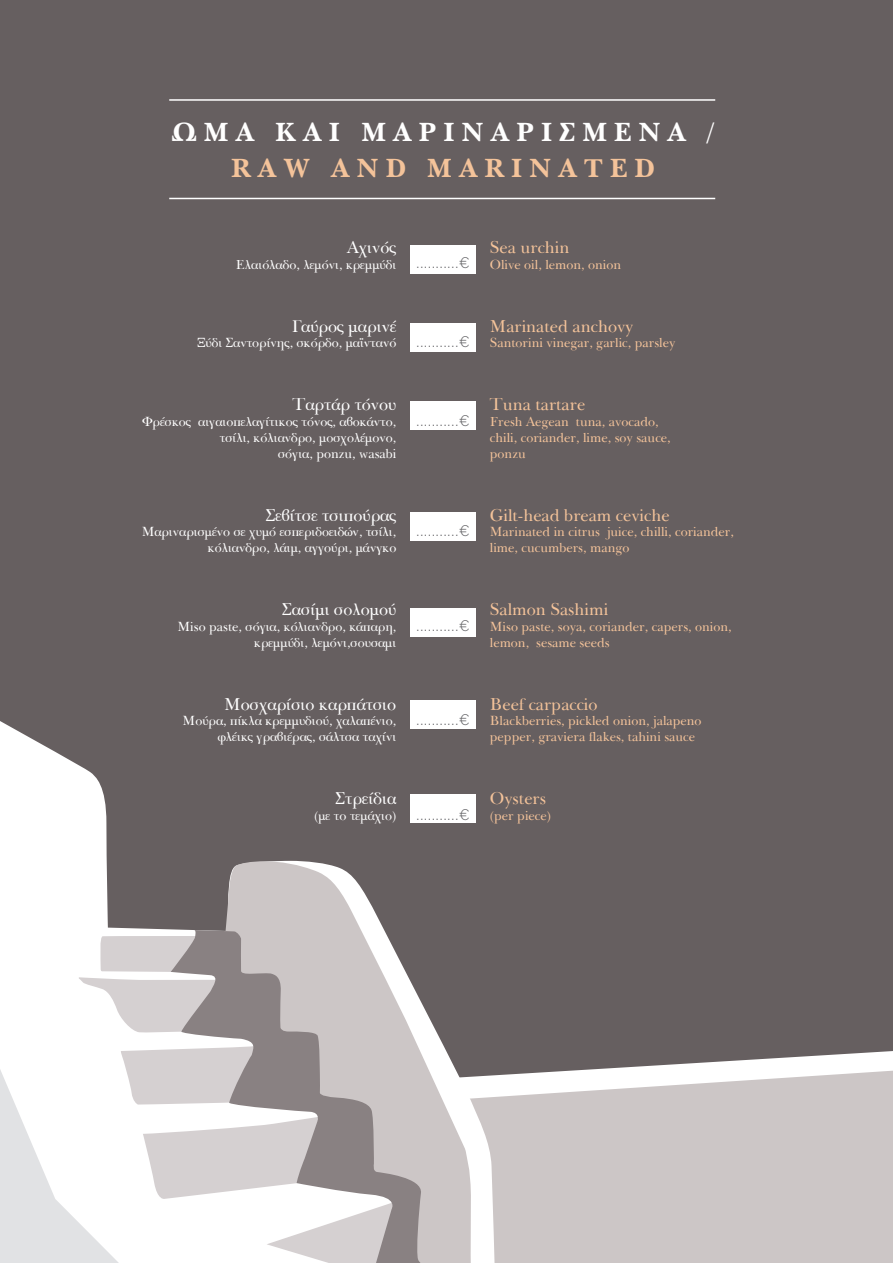
<style>
.page{position:relative;width:893px;height:1263px;background:#665f60}
.page>*{position:absolute;margin:0;border:0;box-sizing:border-box;transform-origin:0 0}
.t1{font:700 27px/36px "Gr Baskerville";letter-spacing:.245em;color:#fff;text-align:center}
.t2{font:16.5px "Gr Baskerville";color:#f4c39a}
.t3{font:16.5px "Gr Baskerville";color:#fff}
.t4{font:300 15.3px "Gotham Greek";color:#636366}
.t5{font:12.75px/15.8px "Gr Baskerville";color:#fff;text-align:right}
.t6{font:12.75px/15.8px "Gr Baskerville";color:#f4c39a}
.s1{color:#f4c39a}
</style>
<div class="page">
<div style="left:495px;top:1101px;width:398px;height:162px;background:#ccc6c6"></div>
<svg style="left:415px;top:636px;width:478px;height:465px"></svg>
<svg style="left:0;top:714px;width:495px;height:549px"></svg>
<svg style="left:79px;top:936px;width:92px;height:97px;background:#e4e1e2"></svg>
<svg style="left:223px;top:856px;width:248px;height:407px"></svg>
<svg style="left:171px;top:930px;width:270px;height:333px;background:#b9b4b4"></svg>
<svg style="left:0;top:1039px;width:421px;height:224px;background:#dbd8d9"></svg>
<hr style="left:169px;top:99px;width:546px;height:2px;background:#fff">
<hr style="left:169px;top:198px;width:546px;height:1px;background:#fff">
<div style="left:410px;top:245px;width:66px;height:28px;background:#fff"></div>
<div style="left:410px;top:324px;width:66px;height:28px;background:#fff"></div>
<div style="left:410px;top:402px;width:66px;height:28px;background:#fff"></div>
<div style="left:410px;top:512px;width:66px;height:28px;background:#fff"></div>
<div style="left:410px;top:608px;width:66px;height:28px;background:#fff"></div>
<div style="left:410px;top:794px;width:66px;height:28px;background:#fff"></div>
<div style="left:410px;top:700px;width:66px;height:28px;background:#fff"></div>
<p class="t1" style="left:172px;top:114px;width:544px">ΩΜΑ ΚΑΙ ΜΑΡΙΝΑΡΙΣΜΕΝΑ /<br><span class="s1">RAW AND MARINATED</span></p>
<p class="t3" style="left:347px;top:237px;width:51px">Αχινός</p>
<p class="t5" style="left:236px;top:256px;width:162px">Ελαιόλαδο, λεμόνι, κρεμμύδι</p>
<p class="t3" style="left:293px;top:316px;width:105px">Γαύρος μαρινέ</p>
<p class="t5" style="left:197px;top:335px;width:200px">Ξύδι Σαντορίνης, σκόρδο, μαϊντανό</p>
<p class="t3" style="left:293px;top:395px;width:105px">Ταρτάρ τόνου</p>
<p class="t5" style="left:142px;top:414px;width:256px">Φρέσκος αιγαιοπελαγίτικος τόνος, αβοκάντο, τσίλι, κόλιανδρο, μοσχολέμονο,<br>σόγια, ponzu, wasabi</p>
<p class="t3" style="left:266px;top:505px;width:132px">Σεβίτσε τσιπούρας</p>
<p class="t5" style="left:142px;top:524px;width:256px">Μαριναρισμένο σε χυμό εσπεριδοειδών, τσίλι, κόλιανδρο, λάιμ, αγγούρι, μάνγκο</p>
<p class="t3" style="left:282px;top:599px;width:116px">Σασίμι σολομού</p>
<p class="t5" style="left:178px;top:619px;width:220px">Miso paste, σόγια, κόλιανδρο, κάπαρη, κρεμμύδι, λεμόνι,σουσαμι</p>
<p class="t3" style="left:224px;top:694px;width:174px">Μοσχαρίσιο καρπάτσιο</p>
<p class="t5" style="left:183px;top:713px;width:215px">Μούρα, πίκλα κρεμμυδιού, χαλαπένιο, φλέικς γραβιέρας, σάλτσα ταχίνι</p>
<p class="t3" style="left:336px;top:788px;width:62px">Στρείδια</p>
<p class="t5" style="left:314px;top:808px;width:84px">(με το τεμάχιο)</p>
<p class="t4" style="left:416px;top:255px;width:55px">...........€</p>
<p class="t4" style="left:416px;top:333px;width:55px">...........€</p>
<p class="t4" style="left:416px;top:412px;width:55px">...........€</p>
<p class="t4" style="left:416px;top:522px;width:55px">...........€</p>
<p class="t4" style="left:416px;top:617px;width:55px">...........€</p>
<p class="t4" style="left:416px;top:711px;width:55px">...........€</p>
<p class="t4" style="left:416px;top:806px;width:55px">...........€</p>
<p class="t2" style="left:490px;top:237px;width:81px">Sea urchin</p>
<p class="t6" style="left:490px;top:256px;width:133px">Olive oil, lemon, onion</p>
<p class="t2" style="left:490px;top:316px;width:145px">Marinated anchovy</p>
<p class="t6" style="left:490px;top:335px;width:187px">Santorini vinegar, garlic, parsley</p>
<p class="t2" style="left:490px;top:395px;width:97px">Tuna tartare</p>
<p class="t6" style="left:490px;top:414px;width:182px">Fresh Aegean tuna, avocado, chili, coriander, lime, soy sauce, ponzu</p>
<p class="t2" style="left:490px;top:505px;width:181px">Gilt-head bream ceviche</p>
<p class="t6" style="left:490px;top:524px;width:246px">Marinated in citrus juice, chilli, coriander, lime, cucumbers, mango</p>
<p class="t2" style="left:490px;top:599px;width:120px">Salmon Sashimi</p>
<p class="t6" style="left:490px;top:619px;width:243px">Miso paste, soya, coriander, capers, onion, lemon, sesame seeds</p>
<p class="t2" style="left:490px;top:694px;width:109px">Beef carpaccio</p>
<p class="t6" style="left:490px;top:713px;width:213px">Blackberries, pickled onion, jalapeno pepper, graviera flakes, tahini sauce</p>
<p class="t2" style="left:490px;top:788px;width:58px">Oysters</p>
<p class="t6" style="left:490px;top:808px;width:63px">(per piece)</p>
</div>
